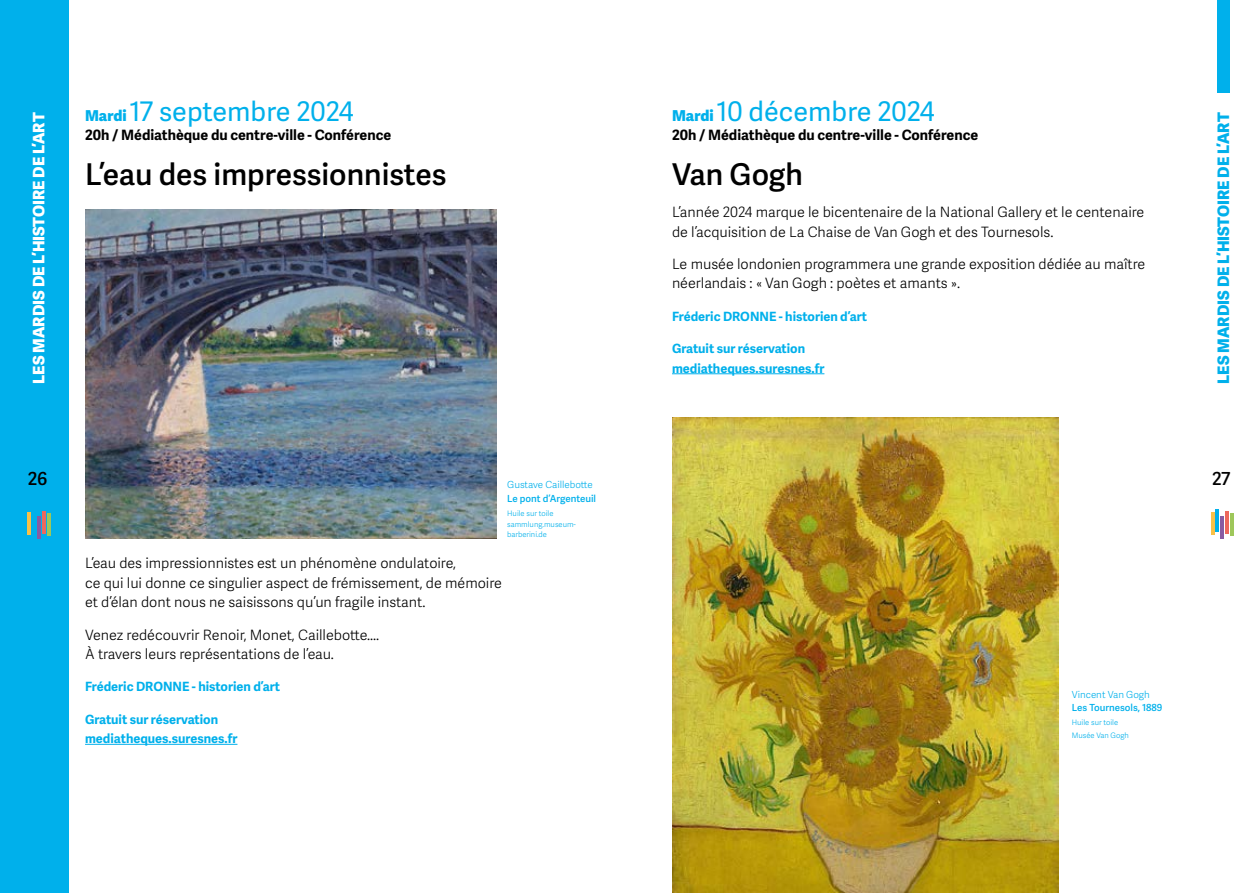
<style>
.page{position:relative;width:1259px;height:893px;background:#fff}
.page>*{position:absolute;margin:0;border:0;box-sizing:border-box;transform-origin:0 0}
.t1{font:600 30px "Adelle Sans Devanagari";color:#000}
.t2{font:27px "Adelle Sans Devanagari";color:#00b0eb}
.t3{font:600 18px "Adelle Sans Devanagari";color:#000}
.t4{font:800 15.9px "Adelle Sans Devanagari";color:#fff}
.t5{font:800 15.9px "Adelle Sans Devanagari";color:#00b0eb}
.t6{font:300 14.25px/19.5px "Adelle Sans Devanagari";color:#000}
.t7{font:700 14.25px "Adelle Sans Devanagari";color:#000}
.t8{font:700 12.75px/19.5px "Adelle Sans Devanagari";color:#00b0eb}
.t9{font:600 9.75px "Adelle Sans Devanagari";color:#00b0eb}
.t10{font:300 9.75px "Adelle Sans Devanagari";color:#00b0eb}
.t11{font:300 7.5px/10.5px "Adelle Sans Devanagari";color:#00b0eb}
.s1{font-weight:800;font-size:15px}
</style>
<div class="page">
<div style="left:0;top:0;width:69px;height:893px;background:#00b0eb"></div>
<hr style="left:47px;top:513px;width:3px;height:23px;background:#9ec75a">
<hr style="left:42px;top:511px;width:3px;height:23px;background:#ed685d">
<hr style="left:37px;top:516px;width:3px;height:22px;background:#885ca2">
<hr style="left:27px;top:512px;width:3px;height:23px;background:#f9c147">
<hr style="left:1230px;top:513px;width:4px;height:23px;background:#9ec75a">
<hr style="left:1225px;top:511px;width:4px;height:23px;background:#ed685d">
<hr style="left:1220px;top:516px;width:4px;height:22px;background:#885ca2">
<hr style="left:1215px;top:509px;width:4px;height:23px;background:#00b0eb">
<hr style="left:1211px;top:512px;width:3px;height:23px;background:#f9c147">
<div style="left:1217px;top:0;width:13px;height:92px;background:#00b0eb"></div>
<hr style="left:85px;top:744px;width:152px;height:1px;background:#00b0eb">
<hr style="left:672px;top:373px;width:152px;height:1px;background:#00b0eb">
<img style="left:85px;top:209px;width:411px;height:329px">
<img style="left:672px;top:418px;width:386px;height:475px">
<p class="t4" style="left:30px;top:384px;width:273px;rotate:-90deg">LES MARDIS DE L’HISTOIRE DE L’ART</p>
<p class="t3" style="left:28px;top:468px;width:21px">26</p>
<h2 class="t2" style="left:85px;top:91px;width:270px"><span class="s1">Mardi</span> 17 septembre 2024</h2>
<p class="t7" style="left:85px;top:127px;width:308px">20h / Médiathèque du centre-ville - Conférence</p>
<h1 class="t1" style="left:85px;top:157px;width:363px">L’eau des impressionnistes</h1>
<p class="t10" style="left:507px;top:478px;width:87px">Gustave Caillebotte</p>
<p class="t9" style="left:507px;top:492px;width:90px">Le pont d’Argenteuil</p>
<p class="t11" style="left:507px;top:509px;width:70px">Huile sur toile sammlung.museum&shy;barberini.de</p>
<p class="t6" style="left:85px;top:554px;width:418px">L’eau des impressionnistes est un phénomène ondulatoire,<br>ce qui lui donne ce singulier aspect de frémissement, de mémoire et d’élan dont nous ne saisissons qu’un fragile instant.</p>
<p class="t6" style="left:85px;top:626px;width:296px">Venez redécouvrir Renoir, Monet, Caillebotte....<br>À travers leurs représentations de l’eau.</p>
<p class="t8" style="left:85px;top:677px;width:197px">Fréderic DRONNE - historien d’art</p>
<p class="t8" style="left:85px;top:709px;width:154px">Gratuit sur réservation mediatheques.suresnes.fr</p>
<h2 class="t2" style="left:672px;top:91px;width:264px"><span class="s1">Mardi</span> 10 décembre 2024</h2>
<p class="t7" style="left:672px;top:127px;width:308px">20h / Médiathèque du centre-ville - Conférence</p>
<h1 class="t1" style="left:672px;top:157px;width:133px">Van Gogh</h1>
<p class="t6" style="left:672px;top:203px;width:474px">L’année 2024 marque le bicentenaire de la National Gallery et le centenaire de l’acquisition de La Chaise de Van Gogh et des Tournesols.</p>
<p class="t6" style="left:672px;top:255px;width:475px">Le musée londonien programmera une grande exposition dédiée au maître néerlandais : « Van Gogh : poètes et amants ».</p>
<p class="t8" style="left:672px;top:307px;width:197px">Fréderic DRONNE - historien d’art</p>
<p class="t8" style="left:672px;top:339px;width:154px">Gratuit sur réservation mediatheques.suresnes.fr</p>
<p class="t5" style="left:1214px;top:384px;width:273px;rotate:-90deg">LES MARDIS DE L’HISTOIRE DE L’ART</p>
<p class="t3" style="left:1212px;top:468px;width:20px">27</p>
<p class="t10" style="left:1071px;top:687px;width:80px">Vincent Van Gogh</p>
<p class="t9" style="left:1071px;top:702px;width:92px">Les Tournesols, 1889</p>
<p class="t11" style="left:1071px;top:716px;width:58px;line-height:13.5px">Huile sur toile<br>Musée Van Gogh</p>
</div>
